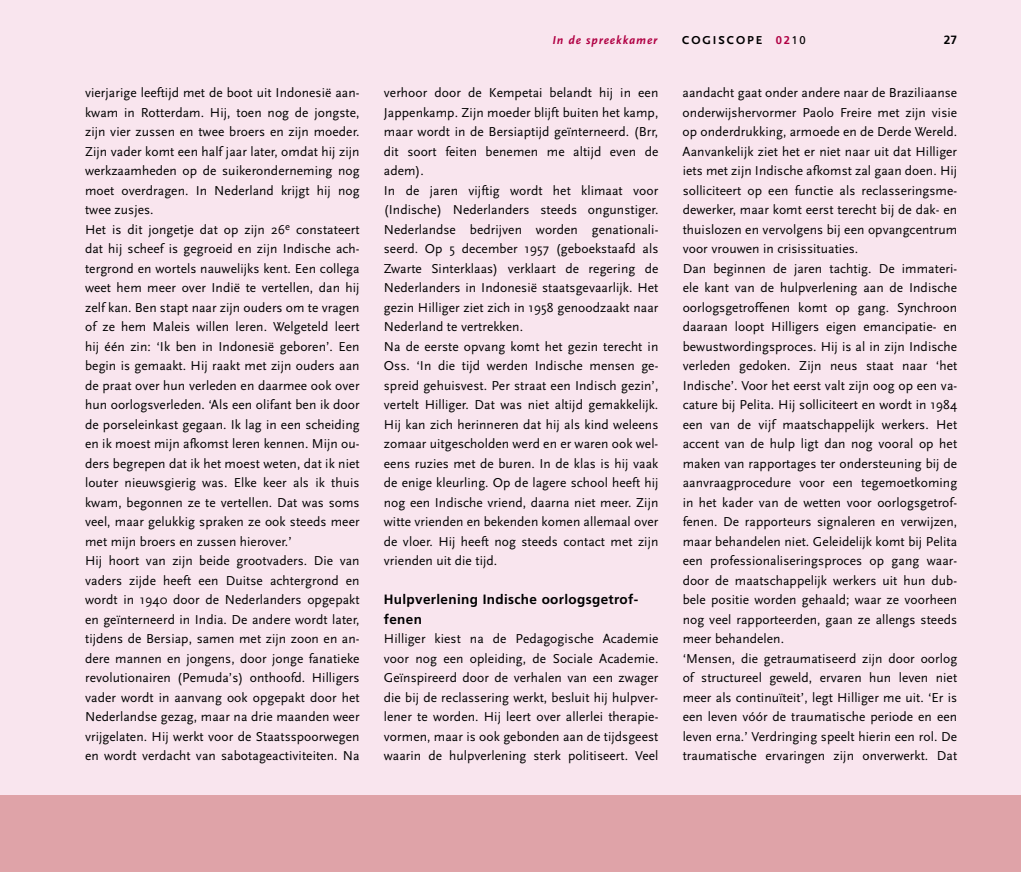
<style>
.page{position:relative;width:1021px;height:872px;background:#fff}
.page>*{position:absolute;margin:0;border:0;box-sizing:border-box;transform-origin:0 0}
.t1{font:13.5px/19.5px "Scala Sans Pro";letter-spacing:.005em;color:#000}
.t2{font:700 13.5px/19.5px "Frutiger LT Std";letter-spacing:.025em;color:#000}
.t3{font:italic 700 12px "Scala Sans Pro";letter-spacing:.075em;color:#b00043}
.t4{font:700 12px "Scala Sans Pro";color:#000}
.t5{font:700 12px "Frutiger LT Std";color:#000}
.s1{font-family:"Frutiger LT Std";font-size:11.25px;color:#b00043}
.s2{font-family:"Frutiger LT Std";font-weight:400;font-size:11.25px}
</style>
<div class="page">
<div style="left:0;top:0;width:1020px;height:872px;background:#f9e5ee"></div>
<div style="left:0;top:795px;width:1020px;height:77px;background:#dfa3a8"></div>
<p class="t3" style="left:552px;top:32px;width:106px">In de spreekkamer</p>
<p class="t4" style="left:682px;top:33px;width:125px">COGISCOPE <span class="s1">02</span><span class="s2">10</span></p>
<p class="t5" style="left:943px;top:32px;width:15px">27</p>
<p class="t1" style="left:85px;top:83px;width:276px">vierjarige leeftijd met de boot uit I ndonesië aan&shy;kwam in Rotterdam. H ij, toen nog de jongste, zijn vier zussen en twee broers en zijn moeder.<br>Zijn vader komt een half jaar later, omdat hij zijn werkzaamheden op de suikeronderneming nog moet overdragen. I n N ederland krijgt hij nog twee zusjes.<br>H et is dit jongetje dat op zijn 26<sup>e</sup> constateert dat hij scheef is gegroeid en zijn I ndische ach&shy;tergrond en wortels nauwelijks kent. Een collega weet hem meer over I ndië te vertellen, dan hij zelf kan. Ben stapt naar zijn ouders om te vragen of ze hem Maleis willen leren. Welgeteld leert hij één zin: ‘I k ben in I ndonesië geboren’. Een begin is gemaakt. H ij raakt met zijn ouders aan de praat over hun verleden en daarmee ook over hun oorlogsverleden. ‘Als een olifant ben ik door de porseleinkast gegaan. I k lag in een scheiding en ik moest mijn afkomst leren kennen. Mijn ou&shy;ders begrepen dat ik het moest weten, dat ik niet louter nieuwsgierig was. Elke keer als ik thuis kwam, begonnen ze te vertellen. Dat was soms veel, maar gelukkig spraken ze ook steeds meer met mijn broers en zussen hierover.’<br>H ij hoort van zijn beide grootvaders. Die van vaders zijde heeft een D uitse achtergrond en wordt in 1940 door de Nederlanders opgepakt en geïnterneerd in I ndia. De andere wordt later, tijdens de Bersiap, samen met zijn zoon en an&shy;dere mannen en jongens, door jonge fanatieke revolutionairen (Pemuda’s) onthoofd. H illigers vader wordt in aanvang ook opgepakt door het Nederlandse gezag, maar na drie maanden weer vrijgelaten. H ij werkt voor de Staatsspoorwegen en wordt verdacht van sabotageactiviteiten. N a</p>
<p class="t1" style="left:682px;top:83px;width:276px">aandacht gaat onder andere naar de Braziliaanse onderwijshervormer Paolo Freire met zijn visie op onderdrukking, armoede en de Derde Wereld.<br>Aanvankelijk ziet het er niet naar uit dat H illiger iets met zijn I ndische afkomst zal gaan doen. H ij solliciteert op een functie als reclasseringsme&shy;dewerker, maar komt eerst terecht bij de dak- en thuislozen en vervolgens bij een opvangcentrum voor vrouwen in crisissituaties.<br>Dan beginnen de jaren tachtig. De immateri&shy;ële kant van de hulpverlening aan de I ndische oorlogsgetroffenen komt op gang. Synchroon daaraan loopt H illigers eigen emancipatie- en bewustwordingsproces. H ij is al in zijn I ndische verleden gedoken. Zijn neus staat naar ‘het I ndische’. Voor het eerst valt zijn oog op een va&shy;cature bij Pelita. H ij solliciteert en wordt in 1984 een van de vijf maatschappelijk werkers. H et accent van de hulp ligt dan nog vooral op het maken van rapportages ter ondersteuning bij de aanvraagprocedure voor een tegemoetkoming in het kader van de wetten voor oorlogsgetrof&shy;fenen. De rapporteurs signaleren en verwijzen, maar behandelen niet. Geleidelijk komt bij Pelita een professionaliseringsproces op gang waar&shy;door de maatschappelijk werkers uit hun dub&shy;bele positie worden gehaald; waar ze voorheen nog veel rapporteerden, gaan ze allengs steeds meer behandelen.<br>‘Mensen, die getraumatiseerd zijn door oorlog of structureel geweld, ervaren hun leven niet meer als continuïteit’, legt H illiger me uit. ‘Er is een leven vóór de traumatische periode en een leven erna.’ Verdringing speelt hierin een rol. De traumatische ervaringen zijn onverwerkt. Dat</p>
<p class="t1" style="left:384px;top:83px;width:276px">verhoor door de Kempetai belandt hij in een Jappenkamp. Zijn moeder blijft buiten het kamp, maar wordt in de Bersiaptijd geïnterneerd. (B rr, dit soort feiten benemen me altijd even de adem).<br>I n de jaren vijftig wordt het klimaat voor (I ndische) Nederlanders steeds ongunstiger.<br>Nederlandse bedrijven worden genationali&shy;seerd. Op 5 december 1957 (geboekstaafd als Zwarte Sinterklaas) verklaart de regering de N ederlanders in I ndonesië staatsgevaarlijk. H et gezin H illiger ziet zich in 1958 genoodzaakt naar N ederland te vertrekken.<br>N a de eerste opvang komt het gezin terecht in Oss. ‘I n die tijd werden I ndische mensen ge&shy;spreid gehuisvest. Per straat een I ndisch gezin’, vertelt H illiger. Dat was niet altijd gemakkelijk.<br>H ij kan zich herinneren dat hij als kind weleens zomaar uitgescholden werd en er waren ook wel&shy;eens ruzies met de buren. I n de klas is hij vaak de enige kleurling. Op de lagere school heeft hij nog een I ndische vriend, daarna niet meer. Zijn witte vrienden en bekenden komen allemaal over de vloer. H ij heeft nog steeds contact met zijn vrienden uit die tijd.</p>
<p class="t2" style="left:384px;top:590px;width:256px">Hulpverlening Indische oorlogsgetrof&shy;fenen</p>
<p class="t1" style="left:384px;top:629px;width:276px;text-align:justify">H illiger kiest na de Pedagogische Academie voor nog een opleiding, de Sociale Academie.<br>Geïnspireerd door de verhalen van een zwager die bij de reclassering werkt, besluit hij hulpver&shy;lener te worden. H ij leert over allerlei therapie&shy;vormen, maar is ook gebonden aan de tijdsgeest waarin de hulpverlening sterk politiseert. Veel</p>
</div>
